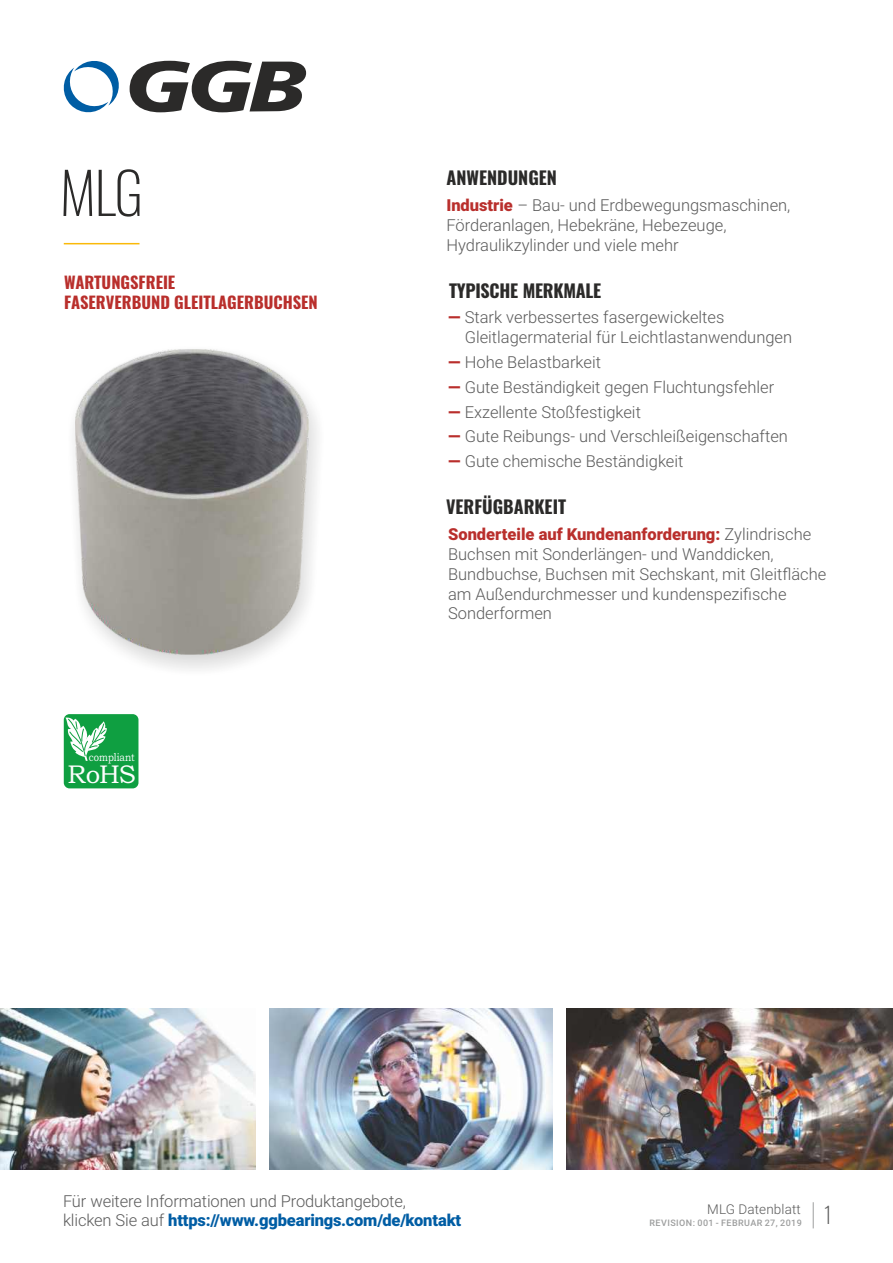
<style>
.page{position:relative;width:893px;height:1263px;background:#fff}
.page>*{position:absolute;margin:0;border:0;box-sizing:border-box;transform-origin:0 0}
.t1{font:200 57px "Oswald";color:#2b2a29}
.t2{font:25.65px "Bookman Old Style";color:#fefefe}
.t3{font:200 22.5px "Oswald";color:#5b5b5b}
.t4{font:700 18px "Oswald";color:#2b2a29}
.t5{font:300 16.5px/19.8px "Roboto";color:#5b5b5b}
.t6{font:700 16.5px/19.5px "Oswald";color:#b92f2c}
.t7{font:300 13.5px "Roboto";letter-spacing:.01em;color:#5b5b5b}
.t8{font:11.25px "Bookman Old Style";color:#fefefe;scale:.84 1}
.t9{font:500 9px "Roboto";letter-spacing:.05em;color:#9d9e9e}
.s1{font-weight:900;color:#b92f2c}
.s2{font-weight:900;color:#005da4}
</style>
<div class="page">
<svg style="left:63px;top:61px;width:56px;height:52px"></svg>
<svg style="left:130px;top:61px;width:176px;height:51px"></svg>
<img style="left:0;top:1008px;width:256px;height:161px">
<img style="left:269px;top:1008px;width:284px;height:161px">
<img style="left:566px;top:1008px;width:327px;height:161px">
<svg style="left:813px;top:1202px;width:1px;height:26px"></svg>
<hr style="left:64px;top:243px;width:75px;height:1px;background:#fab909">
<img style="left:74px;top:349px;width:244px;height:320px">
<img style="left:76px;top:350px;width:232px;height:305px">
<div style="left:64px;top:714px;width:74px;height:74px;background:#0f9f41;border-radius:6px"></div>
<svg style="left:63px;top:717px;width:44px;height:44px"></svg>
<h1 class="t1" style="left:60px;top:154px;width:85px">MLG</h1>
<p class="t6" style="left:64px;top:273px;width:255px">WARTUNGSFREIE<br>FASERVERBUND GLEITLAGERBUCHSEN</p>
<p class="t8" style="left:89px;top:752px;width:56px">compliant</p>
<h2 class="t2" style="left:67px;top:765px;width:70px">RoHS</h2>
<p class="t4" style="left:446px;top:165px;width:112px">ANWENDUNGEN</p>
<p class="t5" style="left:446px;top:197px;width:345px"><span class="s1">Industrie</span> – Bau- und Erdbewegungsmaschinen,<br>Förderanlagen, Hebekräne, Hebezeuge,<br>Hydraulikzylinder und viele mehr</p>
<p class="t4" style="left:449px;top:278px;width:154px">TYPISCHE MERKMALE</p>
<p class="t5" style="left:465px;top:309px;width:329px;text-indent:-17px"><span class="s1">—</span> Stark verbessertes fasergewickeltes<br>Gleitlagermaterial für Leichtlastanwendungen</p>
<p class="t5" style="left:448px;top:354px;width:154px"><span class="s1">—</span> Hohe Belastbarkeit</p>
<p class="t5" style="left:448px;top:379px;width:328px"><span class="s1">—</span> Gute Beständigkeit gegen Fluchtungsfehler</p>
<p class="t5" style="left:448px;top:403px;width:194px"><span class="s1">—</span> Exzellente Stoßfestigkeit</p>
<p class="t5" style="left:448px;top:428px;width:341px"><span class="s1">—</span> Gute Reibungs- und Verschleißeigenschaften</p>
<p class="t5" style="left:448px;top:453px;width:237px"><span class="s1">—</span> Gute chemische Beständigkeit</p>
<p class="t4" style="left:446px;top:494px;width:122px">VERFÜGBARKEIT</p>
<p class="t5" style="left:448px;top:526px;width:380px"><span class="s1">Sonderteile auf Kundenanforderung:</span> Zylindrische Buchsen mit Sonderlängen- und Wanddicken, Bundbuchse, Buchsen mit Sechskant, mit Gleitfläche am Außendurchmesser und kundenspezifische Sonderformen</p>
<p class="t5" style="left:63px;top:1193px;width:400px">Für weitere Informationen und Produktangebote,<br>klicken Sie auf <span class="s2">https://www.ggbearings.com/de/kontakt</span></p>
<h3 class="t3" style="left:823px;top:1200px;width:11px">1</h3>
<p class="t7" style="left:707px;top:1204px;width:95px">MLG Datenblatt</p>
<p class="t9" style="left:650px;top:1219px;width:154px">REVISION: 001 - FEBRUAR 27, 2019</p>
</div>
